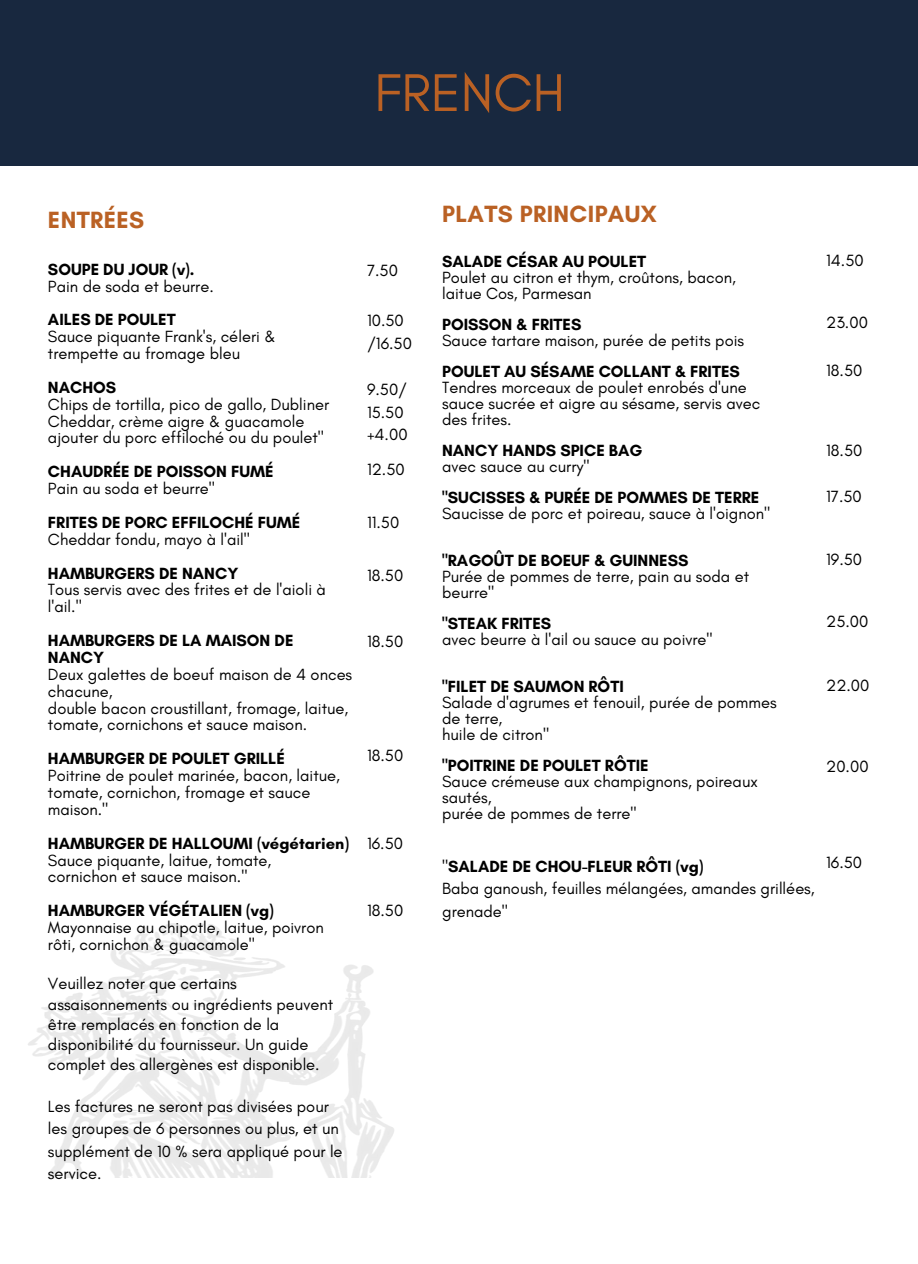
<style>
.page{position:relative;width:918px;height:1264px;background:#fff}
.page>*{position:absolute;margin:0;border:0;box-sizing:border-box;transform-origin:0 0}
.t1{font:54px "Glacial Indifference";color:#ba6124}
.t2{font:700 24px "Glacial Indifference";letter-spacing:.015em;color:#ba6124}
.t3{font:16.5px/16.8px "Glacial Indifference";color:#000}
.t4{font:700 16.5px/16.8px "Glacial Indifference";color:#000}
.s1{font-weight:400}
</style>
<div class="page">
<img style="left:28px;top:923px;width:366px;height:254px">
<div style="left:0;top:0;width:918px;height:166px;background:#18283f"></div>
<p class="t1" style="left:374px;top:60px;width:192px">FRENCH</p>
<p class="t2" style="left:48px;top:205px;width:98px">ENTRÉES</p>
<p class="t4" style="left:48px;top:260px;width:148px">SOUPE DU JOUR (v).</p>
<p class="t3" style="left:48px;top:277px;width:167px">Pain de soda et beurre.</p>
<p class="t4" style="left:48px;top:311px;width:129px">AILES DE POULET</p>
<p class="t3" style="left:48px;top:328px;width:229px">Sauce piquante Frank's, céleri &amp;</p>
<p class="t3" style="left:48px;top:345px;width:194px">trempette au fromage bleu</p>
<p class="t4" style="left:48px;top:378px;width:70px">NACHOS</p>
<p class="t3" style="left:48px;top:395px;width:283px">Chips de tortilla, pico de gallo, Dubliner<br>Cheddar, crème aigre &amp; guacamole</p>
<p class="t3" style="left:48px;top:429px;width:277px">ajouter du porc effiloché ou du poulet"</p>
<p class="t4" style="left:48px;top:463px;width:227px">CHAUDRÉE DE POISSON FUMÉ</p>
<p class="t3" style="left:48px;top:480px;width:168px">Pain au soda et beurre"</p>
<p class="t4" style="left:48px;top:513px;width:254px">FRITES DE PORC EFFILOCHÉ FUMÉ</p>
<p class="t3" style="left:48px;top:530px;width:204px">Cheddar fondu, mayo à l'ail"</p>
<p class="t4" style="left:48px;top:564px;width:192px">HAMBURGERS DE NANCY</p>
<p class="t3" style="left:48px;top:581px;width:279px">Tous servis avec des frites et de l'aioli à l'ail."</p>
<p class="t4" style="left:48px;top:632px;width:247px">HAMBURGERS DE LA MAISON DE<br>NANCY</p>
<p class="t3" style="left:48px;top:665px;width:306px">Deux galettes de boeuf maison de 4 onces chacune,</p>
<p class="t3" style="left:48px;top:699px;width:302px">double bacon croustillant, fromage, laitue,</p>
<p class="t3" style="left:48px;top:716px;width:261px">tomate, cornichons et sauce maison.</p>
<p class="t4" style="left:48px;top:750px;width:238px">HAMBURGER DE POULET GRILLÉ</p>
<p class="t3" style="left:48px;top:767px;width:294px">Poitrine de poulet marinée, bacon, laitue, tomate, cornichon, fromage et sauce maison."</p>
<p class="t4" style="left:48px;top:834px;width:303px">HAMBURGER DE HALLOUMI (végétarien)</p>
<p class="t3" style="left:48px;top:851px;width:225px">Sauce piquante, laitue, tomate,</p>
<p class="t3" style="left:48px;top:868px;width:201px">cornichon et sauce maison."</p>
<p class="t4" style="left:48px;top:902px;width:228px">HAMBURGER VÉGÉTALIEN (vg)</p>
<p class="t3" style="left:48px;top:918px;width:277px">Mayonnaise au chipotle, laitue, poivron rôti, cornichon &amp; guacamole"</p>
<p class="t3" style="left:48px;top:973px;width:287px;line-height:20.2px">Veuillez noter que certains assaisonnements ou ingrédients peuvent être remplacés en fonction de la disponibilité du fournisseur. Un guide complet des allergènes est disponible.</p>
<p class="t3" style="left:48px;top:1094px;width:296px;line-height:22.5px">Les factures ne seront pas divisées pour les groupes de 6 personnes ou plus, et un supplément de 10 % sera appliqué pour le service.</p>
<p class="t3" style="left:367px;top:261px;width:32px">7.50</p>
<p class="t3" style="left:367px;top:312px;width:38px">10.50</p>
<p class="t3" style="left:367px;top:334px;width:46px">/16.50</p>
<p class="t3" style="left:367px;top:378px;width:42px;line-height:22.5px">9.50/<br>15.50</p>
<p class="t3" style="left:367px;top:426px;width:42px">+4.00</p>
<p class="t3" style="left:367px;top:460px;width:39px">12.50</p>
<p class="t3" style="left:367px;top:513px;width:34px">11.50</p>
<p class="t3" style="left:367px;top:566px;width:38px">18.50</p>
<p class="t3" style="left:367px;top:633px;width:38px">18.50</p>
<p class="t3" style="left:367px;top:747px;width:38px">18.50</p>
<p class="t3" style="left:367px;top:834px;width:38px">16.50</p>
<p class="t3" style="left:367px;top:901px;width:38px">18.50</p>
<p class="t2" style="left:442px;top:200px;width:216px">PLATS PRINCIPAUX</p>
<p class="t4" style="left:442px;top:253px;width:206px">SALADE CÉSAR AU POULET</p>
<p class="t3" style="left:442px;top:268px;width:295px">Poulet au citron et thym, croûtons, bacon,</p>
<p class="t3" style="left:442px;top:284px;width:151px">laitue Cos, Parmesan</p>
<p class="t4" style="left:442px;top:316px;width:141px">POISSON &amp; FRITES</p>
<p class="t3" style="left:442px;top:331px;width:303px">Sauce tartare maison, purée de petits pois</p>
<p class="t4" style="left:442px;top:363px;width:299px">POULET AU SÉSAME COLLANT &amp; FRITES</p>
<p class="t3" style="left:442px;top:379px;width:320px;line-height:15.8px">Tendres morceaux de poulet enrobés d'une sauce sucrée et aigre au sésame, servis avec des frites.</p>
<p class="t4" style="left:442px;top:442px;width:202px">NANCY HANDS SPICE BAG</p>
<p class="t3" style="left:442px;top:457px;width:149px">avec sauce au curry"</p>
<p class="t4" style="left:442px;top:489px;width:319px">"SUCISSES &amp; PURÉE DE POMMES DE TERRE</p>
<p class="t3" style="left:442px;top:505px;width:330px">Saucisse de porc et poireau, sauce à l'oignon"</p>
<p class="t4" style="left:442px;top:552px;width:248px">"RAGOÛT DE BOEUF &amp; GUINNESS</p>
<p class="t3" style="left:442px;top:568px;width:309px;line-height:15.8px">Purée de pommes de terre, pain au soda et beurre"</p>
<p class="t4" style="left:442px;top:615px;width:111px">"STEAK FRITES</p>
<p class="t3" style="left:442px;top:631px;width:272px">avec beurre à l'ail ou sauce au poivre"</p>
<p class="t4" style="left:442px;top:678px;width:183px">"FILET DE SAUMON RÔTI</p>
<p class="t3" style="left:442px;top:694px;width:336px;line-height:15.8px">Salade d'agrumes et fenouil, purée de pommes de terre,</p>
<p class="t3" style="left:442px;top:725px;width:108px">huile de citron"</p>
<p class="t4" style="left:442px;top:757px;width:208px">"POITRINE DE POULET RÔTIE</p>
<p class="t3" style="left:442px;top:773px;width:317px;line-height:15.8px">Sauce crémeuse aux champignons, poireaux sautés,</p>
<p class="t3" style="left:442px;top:804px;width:196px">purée de pommes de terre"</p>
<p class="t3" style="left:826px;top:251px;width:39px">14.50</p>
<p class="t3" style="left:826px;top:314px;width:43px">23.00</p>
<p class="t3" style="left:826px;top:362px;width:38px">18.50</p>
<p class="t3" style="left:826px;top:441px;width:38px">18.50</p>
<p class="t3" style="left:826px;top:488px;width:37px">17.50</p>
<p class="t3" style="left:826px;top:551px;width:38px">19.50</p>
<p class="t3" style="left:826px;top:613px;width:44px">25.00</p>
<p class="t3" style="left:826px;top:677px;width:45px">22.00</p>
<p class="t3" style="left:826px;top:758px;width:44px">20.00</p>
<p class="t4" style="left:442px;top:857px;width:263px"><span class="s1">"</span>SALADE DE CHOU-FLEUR RÔTI (vg)</p>
<p class="t3" style="left:826px;top:854px;width:38px">16.50</p>
<p class="t3" style="left:442px;top:880px;width:374px">Baba ganoush, feuilles mélangées, amandes grillées,</p>
<p class="t3" style="left:442px;top:902px;width:67px">grenade"</p>
</div>
